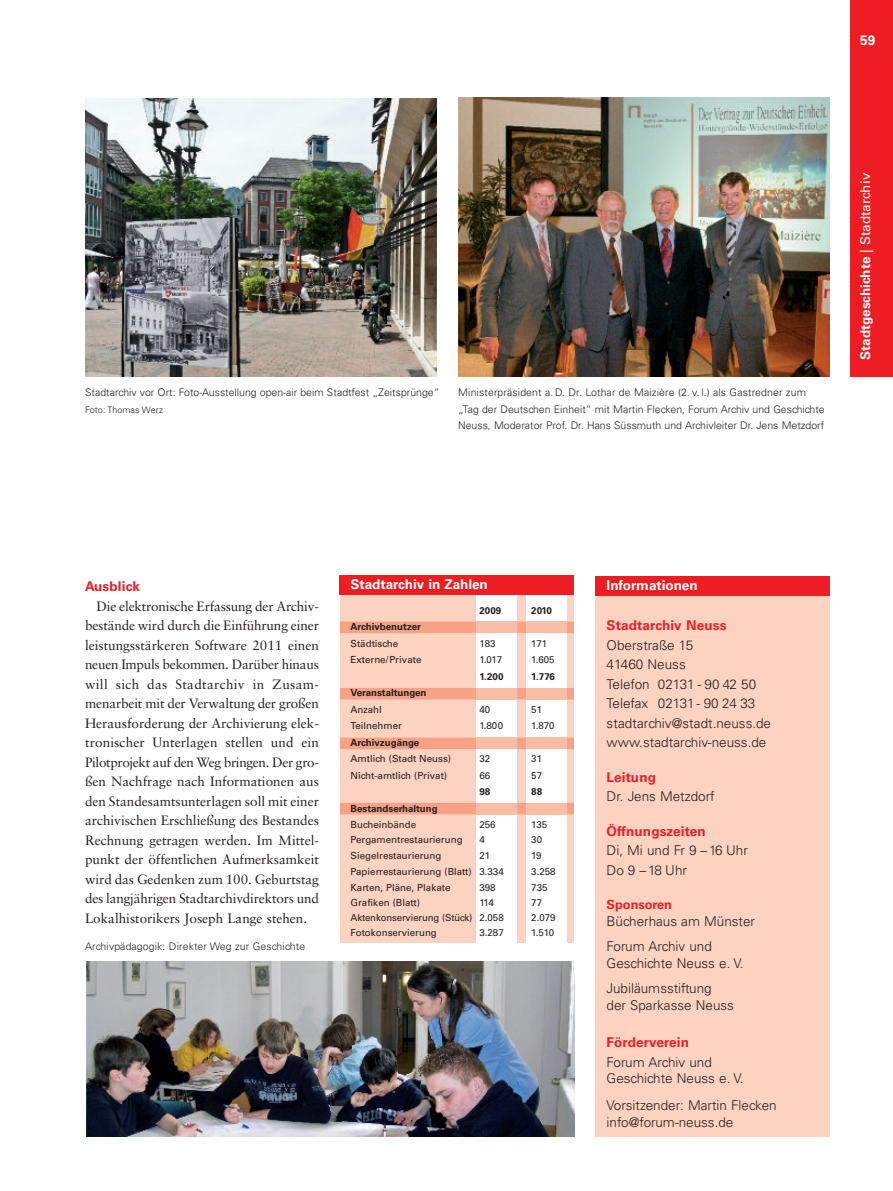
<style>
.page{position:relative;width:893px;height:1191px;background:#fff}
.page>*{position:absolute;margin:0;border:0;box-sizing:border-box;transform-origin:0 0}
.t1{font:13.5px/19.5px "Sabon";color:#231f20;text-align:justify}
.t2{font:300 13.5px/19.5px "Univers";color:#231f20}
.t3{font:700 13.5px "Univers";color:#fff}
.t4{font:700 13.5px "Univers";letter-spacing:.01em;color:#ee1d23}
.t5{font:700 12.75px "Univers";color:#ee1d23}
.t6{font:300 10.5px/16.5px "Univers";color:#231f20}
.t7{font:9.75px "Univers";color:#231f20}
.t8{font:700 9.75px "Univers";color:#231f20}
.t9{font:300 9px "Univers";letter-spacing:.01em;color:#231f20}
.s1{font-weight:400}
</style>
<div class="page">
<div style="left:850px;top:0;width:43px;height:377px;background:#ee1d23"></div>
<img style="left:458px;top:98px;width:371px;height:279px">
<img style="left:85px;top:98px;width:352px;height:279px">
<div style="left:595px;top:596px;width:234px;height:541px;background:#fcd2c0"></div>
<div style="left:595px;top:576px;width:234px;height:20px;background:#ee1d23"></div>
<div style="left:340px;top:581px;width:234px;height:361px;background:#fcd2c0"></div>
<div style="left:477px;top:595px;width:40px;height:361px;background:#fff"></div>
<div style="left:526px;top:583px;width:41px;height:363px;background:#fff"></div>
<div style="left:340px;top:575px;width:234px;height:20px;background:#ee1d23"></div>
<svg style="left:340px;top:621px;width:234px;height:12px;background:#f7a388"></svg>
<div style="left:477px;top:621px;width:40px;height:12px;background:#fabda6"></div>
<div style="left:526px;top:621px;width:41px;height:12px;background:#fabda6"></div>
<div style="left:340px;top:688px;width:234px;height:11px;background:#f7a185"></div>
<div style="left:477px;top:688px;width:40px;height:11px;background:#fabda6"></div>
<div style="left:526px;top:688px;width:41px;height:11px;background:#fabda6"></div>
<svg style="left:340px;top:737px;width:234px;height:12px;background:#f7a388"></svg>
<div style="left:477px;top:737px;width:40px;height:12px;background:#fabda6"></div>
<div style="left:526px;top:737px;width:41px;height:12px;background:#fabda6"></div>
<div style="left:340px;top:803px;width:234px;height:11px;background:#f7a185"></div>
<div style="left:477px;top:803px;width:40px;height:11px;background:#fabda6"></div>
<div style="left:526px;top:803px;width:41px;height:11px;background:#fabda6"></div>
<img style="left:86px;top:961px;width:488px;height:176px">
<p class="t3" style="left:860px;top:35px;width:16px">59</p>
<p class="t6" style="left:85px;top:385px;width:356px">Stadtarchiv vor Ort: Foto-Ausstellung open-air beim Stadtfest „Zeitsprünge“</p>
<p class="t9" style="left:85px;top:406px;width:80px">Foto: Thomas Werz</p>
<p class="t6" style="left:458px;top:385px;width:368px">Ministerpräsident a. D. Dr. Lothar de Maizière (2. v. l.) als Gastredner zum „Tag der Deutschen Einheit“ mit Martin Flecken, Forum Archiv und Geschichte<br>Neuss, Moderator Prof. Dr. Hans Süssmuth und Archivleiter Dr. Jens Metzdorf</p>
<p class="t3" style="left:860px;top:360px;width:189px;rotate:-90deg">Stadtgeschichte <span class="s1">| Stadtarchiv</span></p>
<p class="t4" style="left:85px;top:581px;width:56px">Ausblick</p>
<p class="t1" style="left:85px;top:597px;width:235px;text-indent:11px">Die elektronische Erfassung der Archiv&shy;bestände wird durch die Einführung einer leistungsstärkeren Software 2011 einen neuen Impuls bekommen. Darüber hinaus will sich das Stadtarchiv in Zusam&shy;menarbeit mit der Verwaltung der großen Herausforderung der Archivierung elek&shy;tronischer Unterlagen stellen und ein Pilotprojekt auf den Weg bringen. Der gro&shy;ßen Nachfrage nach Informationen aus den Standesamtsunterlagen soll mit einer archivischen Erschließung des Bestandes Rechnung getragen werden. Im Mittel&shy;punkt der öffentlichen Aufmerksamkeit wird das Gedenken zum 100. Geburtstag des langjährigen Stadtarchivdirektors und Lokalhistorikers Joseph Lange stehen.</p>
<p class="t6" style="left:85px;top:938px;width:222px">Archivpädagogik: Direkter Weg zur Geschichte</p>
<p class="t3" style="left:351px;top:579px;width:139px">Stadtarchiv in Zahlen</p>
<p class="t8" style="left:479px;top:607px;width:23px">2009</p>
<p class="t8" style="left:531px;top:607px;width:22px">2010</p>
<p class="t8" style="left:351px;top:623px;width:72px">Archivbenutzer</p>
<p class="t7" style="left:351px;top:640px;width:49px">Städtische</p>
<p class="t7" style="left:479px;top:640px;width:18px">183</p>
<p class="t7" style="left:531px;top:640px;width:18px">171</p>
<p class="t7" style="left:351px;top:656px;width:72px">Externe/Private</p>
<p class="t7" style="left:479px;top:656px;width:24px">1.017</p>
<p class="t7" style="left:531px;top:656px;width:25px">1.605</p>
<p class="t8" style="left:479px;top:673px;width:26px">1.200</p>
<p class="t8" style="left:531px;top:673px;width:25px">1.776</p>
<p class="t8" style="left:351px;top:689px;width:77px">Veranstaltungen</p>
<p class="t7" style="left:351px;top:706px;width:33px">Anzahl</p>
<p class="t7" style="left:479px;top:706px;width:12px">40</p>
<p class="t7" style="left:531px;top:706px;width:12px">51</p>
<p class="t7" style="left:351px;top:722px;width:53px">Teilnehmer</p>
<p class="t7" style="left:479px;top:722px;width:25px">1.800</p>
<p class="t7" style="left:531px;top:722px;width:25px">1.870</p>
<p class="t8" style="left:351px;top:739px;width:70px">Archivzugänge</p>
<p class="t7" style="left:351px;top:755px;width:102px">Amtlich (Stadt Neuss)</p>
<p class="t7" style="left:479px;top:755px;width:12px">32</p>
<p class="t7" style="left:531px;top:755px;width:12px">31</p>
<p class="t7" style="left:351px;top:772px;width:98px">Nicht-amtlich (Privat)</p>
<p class="t7" style="left:479px;top:772px;width:12px">66</p>
<p class="t7" style="left:531px;top:772px;width:12px">57</p>
<p class="t8" style="left:479px;top:788px;width:12px">98</p>
<p class="t8" style="left:531px;top:788px;width:12px">88</p>
<p class="t8" style="left:351px;top:805px;width:89px">Bestandserhaltung</p>
<p class="t7" style="left:351px;top:820px;width:67px">Bucheinbände</p>
<p class="t7" style="left:479px;top:820px;width:18px">256</p>
<p class="t7" style="left:531px;top:820px;width:18px">135</p>
<p class="t7" style="left:351px;top:836px;width:114px">Pergamentrestaurierung</p>
<p class="t7" style="left:479px;top:836px;width:7px">4</p>
<p class="t7" style="left:531px;top:836px;width:12px">30</p>
<p class="t7" style="left:351px;top:852px;width:92px">Siegelrestaurierung</p>
<p class="t7" style="left:479px;top:852px;width:12px">21</p>
<p class="t7" style="left:531px;top:852px;width:12px">19</p>
<p class="t7" style="left:351px;top:868px;width:155px">Papierrestaurierung (Blatt) 3.334</p>
<p class="t7" style="left:531px;top:868px;width:26px">3.258</p>
<p class="t7" style="left:351px;top:883px;width:101px">Karten, Pläne, Plakate</p>
<p class="t7" style="left:479px;top:883px;width:18px">398</p>
<p class="t7" style="left:531px;top:883px;width:18px">735</p>
<p class="t7" style="left:351px;top:899px;width:71px">Grafiken (Blatt)</p>
<p class="t7" style="left:479px;top:899px;width:16px">114</p>
<p class="t7" style="left:531px;top:899px;width:12px">77</p>
<p class="t7" style="left:351px;top:913px;width:155px">Aktenkonservierung (Stück) 2.058</p>
<p class="t7" style="left:531px;top:913px;width:26px">2.079</p>
<p class="t7" style="left:351px;top:929px;width:88px">Fotokonservierung</p>
<p class="t7" style="left:479px;top:929px;width:26px">3.287</p>
<p class="t7" style="left:531px;top:929px;width:24px">1.510</p>
<p class="t3" style="left:607px;top:580px;width:93px">Informationen</p>
<p class="t4" style="left:607px;top:620px;width:121px">Stadtarchiv Neuss</p>
<p class="t2" style="left:607px;top:636px;width:166px">Oberstraße 15<br>41460 Neuss<br>Telefon 02131 - 90 42 50<br>Telefax 02131- 90 24 33 stadtarchiv@stadt.neuss.de www.stadtarchiv-neuss.de</p>
<p class="t4" style="left:607px;top:772px;width:51px">Leitung</p>
<p class="t2" style="left:607px;top:788px;width:110px">Dr. Jens Metzdorf</p>
<p class="t4" style="left:607px;top:826px;width:101px">Öffnungszeiten</p>
<p class="t2" style="left:607px;top:842px;width:143px">Di, Mi und Fr 9 –16 Uhr<br>Do 9 –18 Uhr</p>
<p class="t5" style="left:607px;top:900px;width:67px">Sponsoren</p>
<p class="t2" style="left:607px;top:909px;width:150px;line-height:25.5px">Bücherhaus am Münster<br>Forum Archiv und</p>
<p class="t2" style="left:607px;top:951px;width:139px;line-height:25.5px">Geschichte Neuss e. V.<br>Jubiläumsstiftung</p>
<p class="t2" style="left:607px;top:996px;width:129px">der Sparkasse Neuss</p>
<p class="t4" style="left:607px;top:1037px;width:84px">Förderverein</p>
<p class="t2" style="left:607px;top:1055px;width:139px;line-height:16.5px">Forum Archiv und<br>Geschichte Neuss e. V.</p>
<p class="t2" style="left:607px;top:1098px;width:172px;line-height:16.5px">Vorsitzender: Martin Flecken info@forum-neuss.de</p>
</div>
